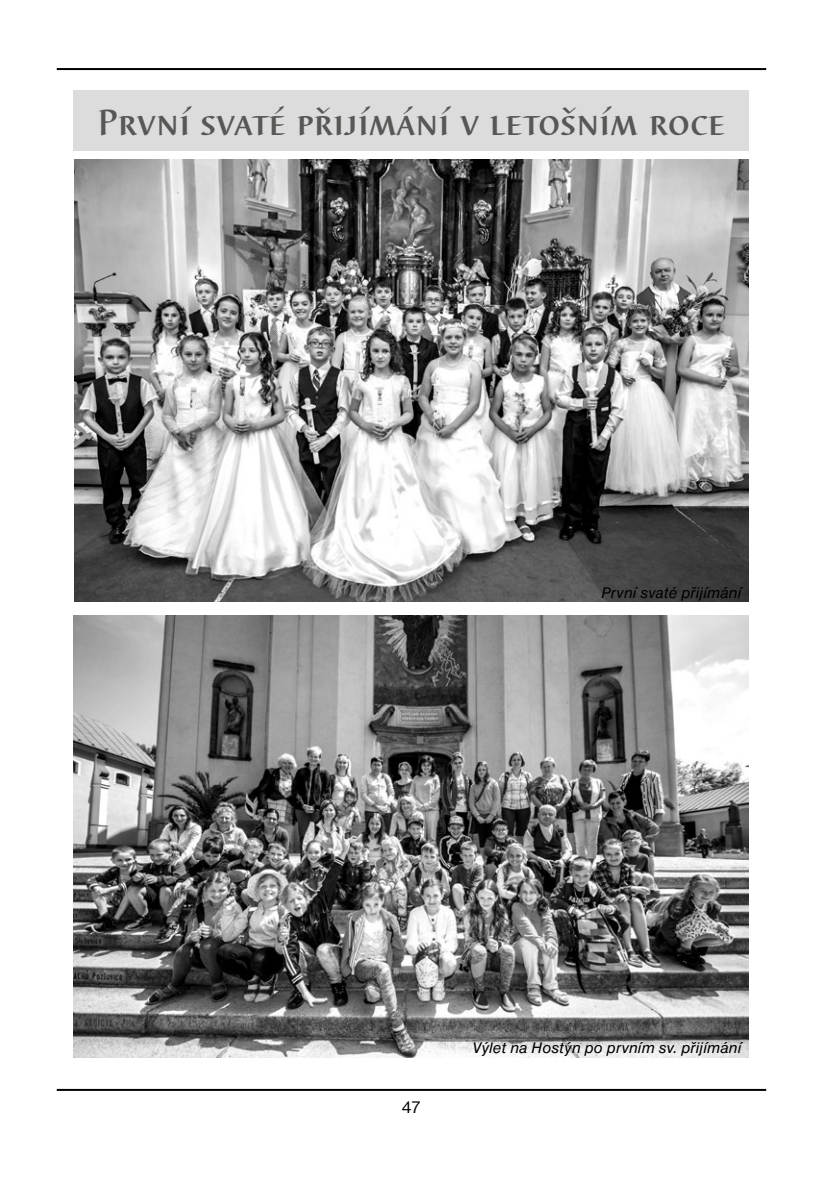
<style>
.page{position:relative;width:840px;height:1191px;background:#fff}
.page>*{position:absolute;margin:0;border:0;box-sizing:border-box;transform-origin:0 0}
.t1{font:500 38px "Barbedor SCTEE";letter-spacing:.02em;color:#575756}
.t2{font:18px "Nimbus San DEE";color:#000}
.t3{font:italic 16px "Nimbus San DEE";letter-spacing:.015em;color:#000}
</style>
<div class="page">
<hr style="left:57px;top:68px;width:708px;height:2px;background:#000">
<hr style="left:57px;top:1089px;width:708px;height:2px;background:#000">
<div style="left:74px;top:91px;width:674px;height:60px;background:#dcdcdc"></div>
<img style="left:74px;top:615px;width:674px;height:442px">
<img style="left:74px;top:159px;width:674px;height:442px">
<h1 class="t1" style="left:98px;top:101px;width:628px">První svaté přijímání v letošním roce</h1>
<p class="t3" style="left:601px;top:584px;width:141px">První svaté přijímání</p>
<p class="t2" style="left:401px;top:1097px;width:21px">47</p>
<p class="t3" style="left:472px;top:1039px;width:270px">Výlet na Hostýn po prvním sv. přijímání</p>
</div>
